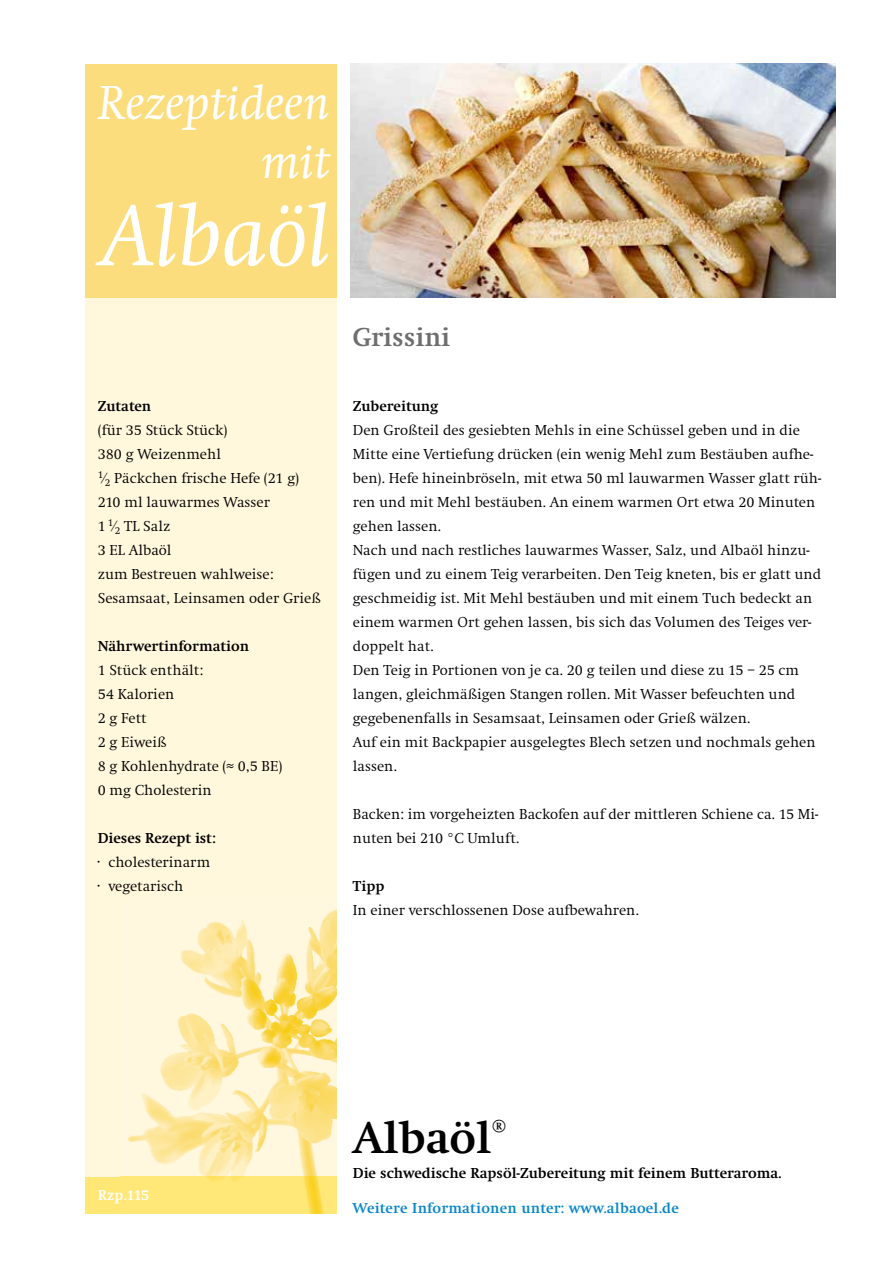
<style>
.page{position:relative;width:893px;height:1263px;background:#fff}
.page>*{position:absolute;margin:0;border:0;box-sizing:border-box;transform-origin:0 0}
.t1{font:italic 90px "Swift";color:#fff}
.t2{font:italic 49.5px/59.4px "Swift";color:#fff;text-align:right}
.t3{font:700 46.2px "Swift";color:#000}
.t4{font:700 27px "Swift";color:#6e6e6e}
.t5{font:300 15px/24px "Swift";color:#000}
.t6{font:700 15px "Swift";color:#000}
.t7{font:700 15px "Swift";letter-spacing:.015em;color:#0987ca}
.t8{font:700 15px "Swift";letter-spacing:-.015em;color:#fff}
</style>
<div class="page">
<img style="left:351px;top:64px;width:485px;height:234px">
<div style="left:85px;top:297px;width:252px;height:880px;background:#fff8dd"></div>
<img style="left:120px;top:909px;width:217px;height:268px">
<div style="left:85px;top:64px;width:252px;height:234px;background:#fbdd7d"></div>
<div style="left:85px;top:1177px;width:252px;height:36px;background:#ffe776"></div>
<h2 class="t2" style="left:98px;top:74px;width:233px">Rezeptideen mit</h2>
<h1 class="t1" style="left:101px;top:187px;width:231px">Albaöl</h1>
<p class="t6" style="left:98px;top:398px;width:55px">Zutaten</p>
<p class="t5" style="left:98px;top:418px;width:225px">(für 35 Stück Stück)<br>380 g Weizenmehl<br><sup>1</sup>⁄<sub>2</sub> Päckchen frische Hefe (21 g)<br>210 ml lauwarmes Wasser<br>1 <sup>1</sup>⁄<sub>2</sub> TL Salz<br>3 EL Albaöl<br>zum Bestreuen wahlweise:<br>Sesamsaat, Leinsamen oder Grieß</p>
<p class="t6" style="left:98px;top:638px;width:153px">Nährwertinformation</p>
<p class="t5" style="left:98px;top:658px;width:186px">1 Stück enthält:<br>54 Kalorien<br>2 g Fett<br>2 g Eiweiß<br>8 g Kohlenhydrate (≈ 0,5 BE)<br>0 mg Cholesterin</p>
<p class="t6" style="left:98px;top:830px;width:119px">Dieses Rezept ist:</p>
<p class="t5" style="left:98px;top:850px;width:114px">· cholesterinarm · vegetarisch</p>
<h3 class="t4" style="left:353px;top:322px;width:99px">Grissini</h3>
<p class="t6" style="left:353px;top:398px;width:87px">Zubereitung</p>
<p class="t5" style="left:353px;top:418px;width:470px">Den Großteil des gesiebten Mehls in eine Schüssel geben und in die Mitte eine Vertiefung drücken (ein wenig Mehl zum Bestäuben aufhe&shy;ben). Hefe hineinbröseln, mit etwa 50 ml lauwarmen Wasser glatt rüh&shy;ren und mit Mehl bestäuben. An einem warmen Ort etwa 20 Minuten gehen lassen.<br>Nach und nach restliches lauwarmes Wasser, Salz, und Albaöl hinzu&shy;fügen und zu einem Teig verarbeiten. Den Teig kneten, bis er glatt und geschmeidig ist. Mit Mehl bestäuben und mit einem Tuch bedeckt an einem warmen Ort gehen lassen, bis sich das Volumen des Teiges ver&shy;doppelt hat.<br>Den Teig in Portionen von je ca. 20 g teilen und diese zu 15 – 25 cm langen, gleichmäßigen Stangen rollen. Mit Wasser befeuchten und gegebenenfalls in Sesamsaat, Leinsamen oder Grieß wälzen.<br>Auf ein mit Backpapier ausgelegtes Blech setzen und nochmals gehen lassen.</p>
<p class="t5" style="left:353px;top:802px;width:467px">Backen: im vorgeheizten Backofen auf der mittleren Schiene ca. 15 Mi&shy;nuten bei 210 °C Umluft.</p>
<p class="t6" style="left:353px;top:878px;width:33px">Tipp</p>
<p class="t5" style="left:353px;top:898px;width:288px">In einer verschlossenen Dose aufbewahren.</p>
<p class="t8" style="left:98px;top:1187px;width:53px">Rzp.115</p>
<h3 class="t3" style="left:353px;top:1113px;width:156px">Albaöl<sup>®</sup></h3>
<p class="t6" style="left:353px;top:1165px;width:430px">Die schwedische Rapsöl-Zubereitung mit feinem Butteraroma.</p>
<p class="t7" style="left:353px;top:1199px;width:327px">Weitere Informationen unter: www.albaoel.de</p>
</div>
